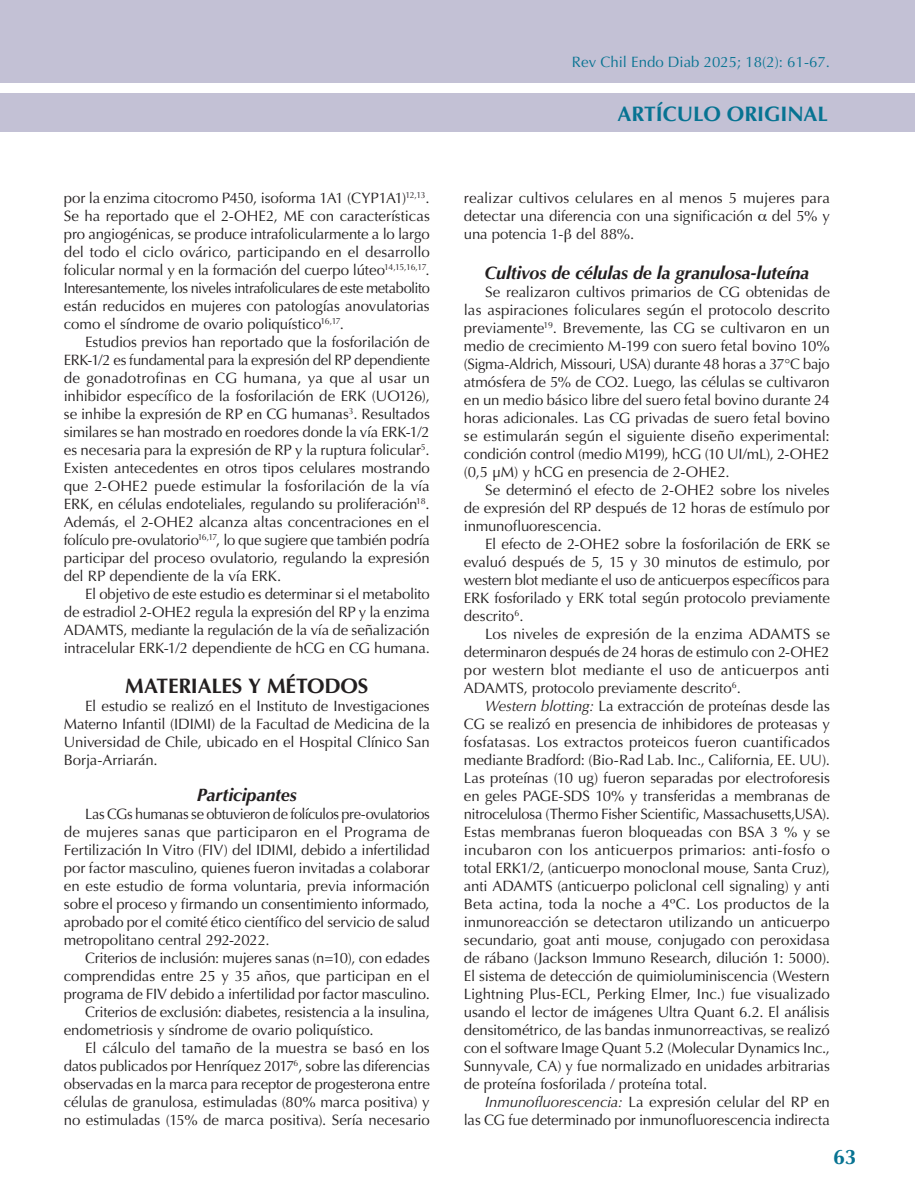
<style>
.page{position:relative;width:915px;height:1191px;background:#fff}
.page>*{position:absolute;margin:0;border:0;box-sizing:border-box;transform-origin:0 0}
.t1{font:700 21px "Optima";color:#077392}
.Sub_titulos_1{font:700 21px "Optima";letter-spacing:-.01em;color:#231f20}
.Subtitulo_2{font:italic 700 18px "Optima";letter-spacing:-.01em;color:#231f20}
.Texto{font:15px/18px "Optima";letter-spacing:-.01em;color:#231f20;text-align:justify}
.t2{font:15px "Optima";color:#077392}
.s1{font-style:italic}
</style>
<div class="page">
<div style="left:0;top:94px;width:914px;height:38px;background:#c3c1d5"></div>
<div style="left:0;top:0;width:914px;height:83px;background:#c3c1d5"></div>
<p class="Texto" style="left:64px;top:189px;width:367px">por la enzima citocromo P450, isoforma 1A1 (CYP1A1)<sup>12,13</sup>.<br>Se ha reportado que el 2-OHE2, ME con características pro angiogénicas, se produce intrafolicularmente a lo largo del todo el ciclo ovárico, participando en el desarrollo folicular normal y en la formación del cuerpo lúteo<sup>14,15,16,17</sup>.<br>Interesantemente, los niveles intrafoliculares de este metabolito están reducidos en mujeres con patologías anovulatorias como el síndrome de ovario poliquístico<sup>16,17</sup>.</p>
<p class="Texto" style="left:64px;top:333px;width:367px;text-indent:21px">Estudios previos han reportado que la fosforilación de ERK-1/2 es fundamental para la expresión del RP dependiente de gonadotrofinas en CG humana, ya que al usar un inhibidor específico de la fosforilación de ERK (UO126), se inhibe la expresión de RP en CG humanas<sup>3</sup>. Resultados similares se han mostrado en roedores donde la vía ERK-1/2 es necesaria para la expresión de RP y la ruptura folicular<sup>5</sup>.<br>Existen antecedentes en otros tipos celulares mostrando que 2-OHE2 puede estimular la fosforilación de la vía ERK, en células endoteliales, regulando su proliferación<sup>18</sup>.<br>Además, el 2-OHE2 alcanza altas concentraciones en el folículo pre-ovulatorio<sup>16,17</sup>, lo que sugiere que también podría participar del proceso ovulatorio, regulando la expresión del RP dependiente de la vía ERK.</p>
<p class="Texto" style="left:64px;top:585px;width:367px;text-indent:21px">El objetivo de este estudio es determinar si el metabolito de estradiol 2-OHE2 regula la expresión del RP y la enzima ADAMTS, mediante la regulación de la vía de señalización intracelular ERK-1/2 dependiente de hCG en CG humana.</p>
<p class="Sub_titulos_1" style="left:125px;top:673px;width:245px">MATERIALES Y MÉTODOS</p>
<p class="Texto" style="left:64px;top:697px;width:367px;text-indent:21px">El estudio se realizó en el Instituto de Investigaciones Materno Infantil (IDIMI) de la Facultad de Medicina de la Universidad de Chile, ubicado en el Hospital Clínico San Borja-Arriarán.</p>
<p class="Subtitulo_2" style="left:197px;top:784px;width:101px">Participantes</p>
<p class="Texto" style="left:64px;top:805px;width:367px;text-indent:21px">Las CGs humanas se obtuvieron de folículos pre-ovulatorios de mujeres sanas que participaron en el Programa de Fertilización In Vitro (FIV) del IDIMI, debido a infertilidad por factor masculino, quienes fueron invitadas a colaborar en este estudio de forma voluntaria, previa información sobre el proceso y firmando un consentimiento informado, aprobado por el comité ético científico del servicio de salud metropolitano central 292-2022.</p>
<p class="Texto" style="left:64px;top:949px;width:367px;text-indent:21px">Criterios de inclusión: mujeres sanas (n=10), con edades comprendidas entre 25 y 35 años, que participan en el programa de FIV debido a infertilidad por factor masculino.</p>
<p class="Texto" style="left:64px;top:1003px;width:367px;text-indent:21px">Criterios de exclusión: diabetes, resistencia a la insulina, endometriosis y síndrome de ovario poliquístico.</p>
<p class="Texto" style="left:64px;top:1039px;width:367px;text-indent:21px">El cálculo del tamaño de la muestra se basó en los datos publicados por Henríquez 2017<sup>6</sup>, sobre las diferencias observadas en la marca para receptor de progesterona entre células de granulosa, estimuladas (80% marca positiva) y no estimuladas (15% de marca positiva). Sería necesario</p>
<p class="t2" style="left:571px;top:53px;width:259px">Rev Chil Endo Diab 2025; 18(2): 61-67.</p>
<h1 class="t1" style="left:617px;top:102px;width:212px">ARTÍCULO ORIGINAL</h1>
<p class="Texto" style="left:463px;top:189px;width:367px">realizar cultivos celulares en al menos 5 mujeres para detectar una diferencia con una significación</p>
<p class="Texto" style="left:771px;top:207px;width:59px">del 5% y</p>
<p class="Texto" style="left:463px;top:225px;width:172px">una potencia 1- del 88%.</p>
<p class="Subtitulo_2" style="left:484px;top:262px;width:326px">Cultivos de células de la granulosa-luteína</p>
<p class="Texto" style="left:463px;top:283px;width:367px;text-indent:21px">Se realizaron cultivos primarios de CG obtenidas de las aspiraciones foliculares según el protocolo descrito previamente<sup>19</sup>. Brevemente, las CG se cultivaron en un medio de crecimiento M-199 con suero fetal bovino 10% (Sigma-Aldrich, Missouri, USA) durante 48 horas a 37°C bajo atmósfera de 5% de CO2. Luego, las células se cultivaron en un medio básico libre del suero fetal bovino durante 24 horas adicionales. Las CG privadas de suero fetal bovino se estimularán según el siguiente diseño experimental: condición control (medio M199), hCG (10 UI/mL), 2-OHE2 (0,5 µM) y hCG en presencia de 2-OHE2.</p>
<p class="Texto" style="left:463px;top:481px;width:367px;text-indent:21px">Se determinó el efecto de 2-OHE2 sobre los niveles de expresión del RP después de 12 horas de estímulo por inmunofluorescencia.</p>
<p class="Texto" style="left:463px;top:535px;width:367px;text-indent:21px">El efecto de 2-OHE2 sobre la fosforilación de ERK se evaluó después de 5, 15 y 30 minutos de estimulo, por western blot mediante el uso de anticuerpos específicos para ERK fosforilado y ERK total según protocolo previamente descrito<sup>6</sup>.</p>
<p class="Texto" style="left:463px;top:625px;width:367px;text-indent:21px">Los niveles de expresión de la enzima ADAMTS se determinaron después de 24 horas de estimulo con 2-OHE2 por western blot mediante el uso de anticuerpos anti ADAMTS, protocolo previamente descrito<sup>6</sup>.</p>
<p class="Texto" style="left:463px;top:697px;width:367px;text-indent:21px"><span class="s1">Western blotting:</span> La extracción de proteínas desde las CG se realizó en presencia de inhibidores de proteasas y fosfatasas. Los extractos proteicos fueron cuantificados mediante Bradford: (Bio-Rad Lab. Inc., California, EE. UU).<br>Las proteínas (10 ug) fueron separadas por electroforesis en geles PAGE-SDS 10% y transferidas a membranas de nitrocelulosa (Thermo Fisher Scientific, Massachusetts,USA).<br>Estas membranas fueron bloqueadas con BSA 3 % y se incubaron con los anticuerpos primarios: anti-fosfo o total ERK1/2, (anticuerpo monoclonal mouse, Santa Cruz), anti ADAMTS (anticuerpo policlonal cell signaling) y anti Beta actina, toda la noche a 4ºC. Los productos de la inmunoreacción se detectaron utilizando un anticuerpo secundario, goat anti mouse, conjugado con peroxidasa de rábano (Jackson Immuno Research, dilución 1: 5000).<br>El sistema de detección de quimioluminiscencia (Western Lightning Plus-ECL, Perking Elmer, Inc.) fue visualizado usando el lector de imágenes Ultra Quant 6.2. El análisis densitométrico, de las bandas inmunorreactivas, se realizó con el software Image Quant 5.2 (Molecular Dynamics Inc., Sunnyvale, CA) y fue normalizado en unidades arbitrarias de proteína fosforilada / proteína total.</p>
<p class="Texto" style="left:463px;top:1093px;width:367px;text-align:right"><span class="s1">Inmunofluorescencia:</span> La expresión celular del RP en<br>las CG fue determinado por inmunofluorescencia indirecta</p>
<h1 class="t1" style="left:832px;top:1144px;width:25px">63</h1>
</div>
